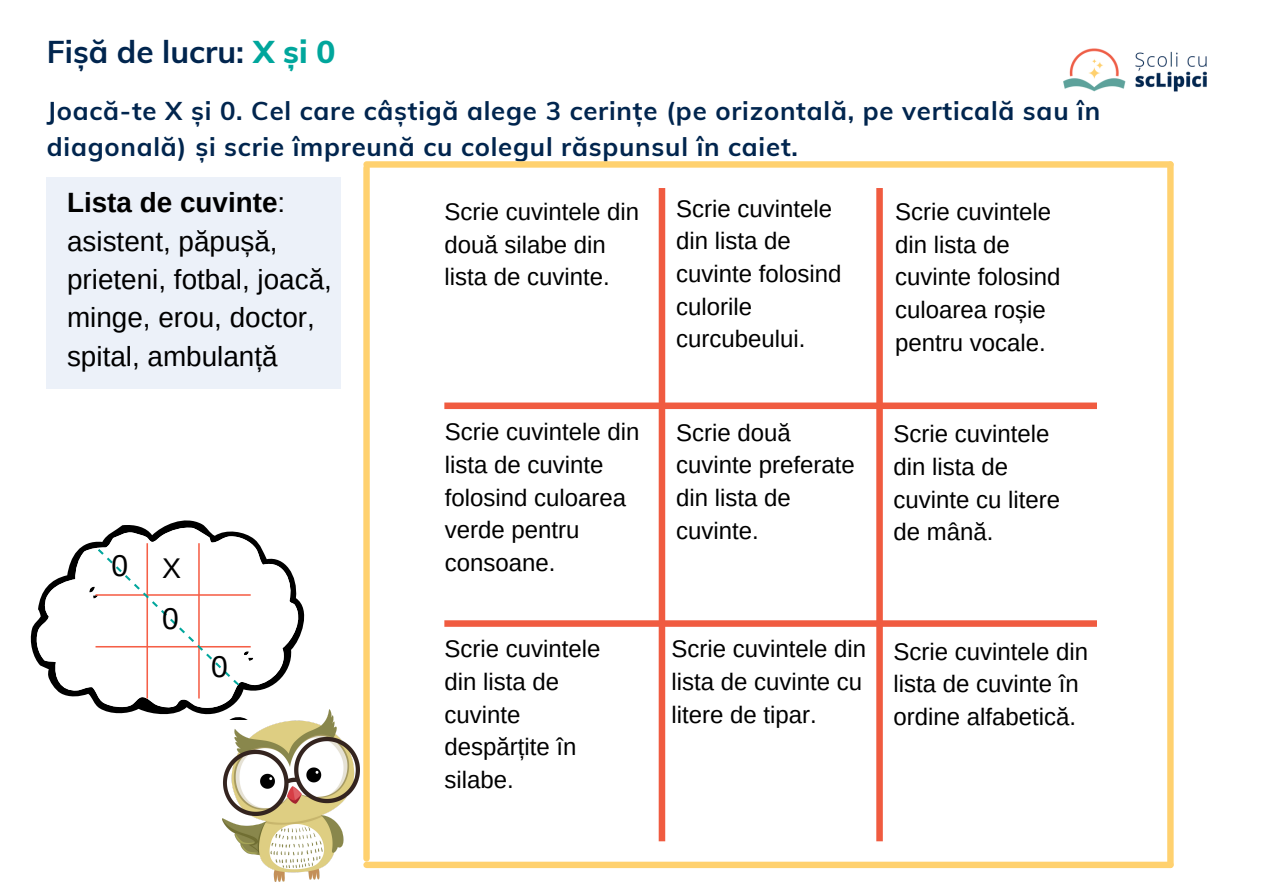
<style>
.page{position:relative;width:1263px;height:894px;background:#fff}
.page>*{position:absolute;margin:0;border:0;box-sizing:border-box;transform-origin:0 0}
.t1{font:700 31.5px "Muli";color:#01254e}
.t2{font:30px "Arimo";color:#000}
.t3{font:28.5px "Arimo";color:#000}
.t4{font:27.9px/38.2px "Arimo";color:#000}
.t5{font:700 25.65px/36px "Muli";letter-spacing:.03em;color:#01254e}
.t6{font:24px/32.7px "Arimo";color:#000}
.s1{font-weight:800;color:#00a69c}
.s2{font-weight:700}
</style>
<div class="page">
<img style="left:1063px;top:48px;width:144px;height:44px">
<div style="left:47px;top:177px;width:294px;height:211px;background:#ecf1f9"></div>
<div style="left:367px;top:161px;width:803px;height:7px;background:#ffd16f"></div>
<div style="left:367px;top:861px;width:803px;height:6px;background:#ffd16f"></div>
<div style="left:1167px;top:164px;width:7px;height:700px;background:#ffd16f"></div>
<div style="left:363px;top:168px;width:7px;height:690px;background:#ffd16f"></div>
<svg style="left:445px;top:188px;width:652px;height:652px"></svg>
<img style="left:222px;top:709px;width:137px;height:171px">
<svg style="left:30px;top:520px;width:279px;height:199px"></svg>
<svg style="left:209px;top:713px;width:52px;height:6px"></svg>
<svg style="left:35px;top:526px;width:270px;height:184px"></svg>
<svg style="left:89px;top:543px;width:164px;height:155px"></svg>
<p class="t1" style="left:47px;top:31px;width:290px">Fișă de lucru: <span class="s1">X și 0</span></p>
<p class="t5" style="left:47px;top:92px;width:1055px">Joacă-te X și 0. Cel care câștigă alege 3 cerințe (pe orizontală, pe verticală sau în diagonală) și scrie împreună cu colegul răspunsul în caiet.</p>
<p class="t4" style="left:67px;top:183px;width:266px"><span class="s2">Lista de cuvinte</span>: asistent, păpușă, prieteni, fotbal, joacă, minge, erou, doctor, spital, ambulanță</p>
<p class="t6" style="left:444px;top:195px;width:196px">Scrie cuvintele din două silabe din lista de cuvinte.</p>
<p class="t6" style="left:676px;top:192px;width:167px">Scrie cuvintele din lista de cuvinte folosind culorile curcubeului.</p>
<p class="t6" style="left:895px;top:195px;width:167px">Scrie cuvintele din lista de cuvinte folosind culoarea roșie pentru vocale.</p>
<p class="t2" style="left:112px;top:548px;width:18px">0</p>
<p class="t3" style="left:162px;top:552px;width:20px">X</p>
<p class="t2" style="left:162px;top:601px;width:18px">0</p>
<p class="t2" style="left:211px;top:649px;width:18px">0</p>
<p class="t6" style="left:445px;top:415px;width:196px">Scrie cuvintele din lista de cuvinte folosind culoarea verde pentru consoane.</p>
<p class="t6" style="left:676px;top:416px;width:180px">Scrie două cuvinte preferate din lista de cuvinte.</p>
<p class="t6" style="left:893px;top:417px;width:168px">Scrie cuvintele din lista de cuvinte cu litere de mână.</p>
<p class="t6" style="left:444px;top:632px;width:158px">Scrie cuvintele din lista de cuvinte despărțite în silabe.</p>
<p class="t6" style="left:671px;top:632px;width:196px">Scrie cuvintele din lista de cuvinte cu litere de tipar.</p>
<p class="t6" style="left:893px;top:635px;width:196px">Scrie cuvintele din lista de cuvinte în ordine alfabetică.</p>
</div>
